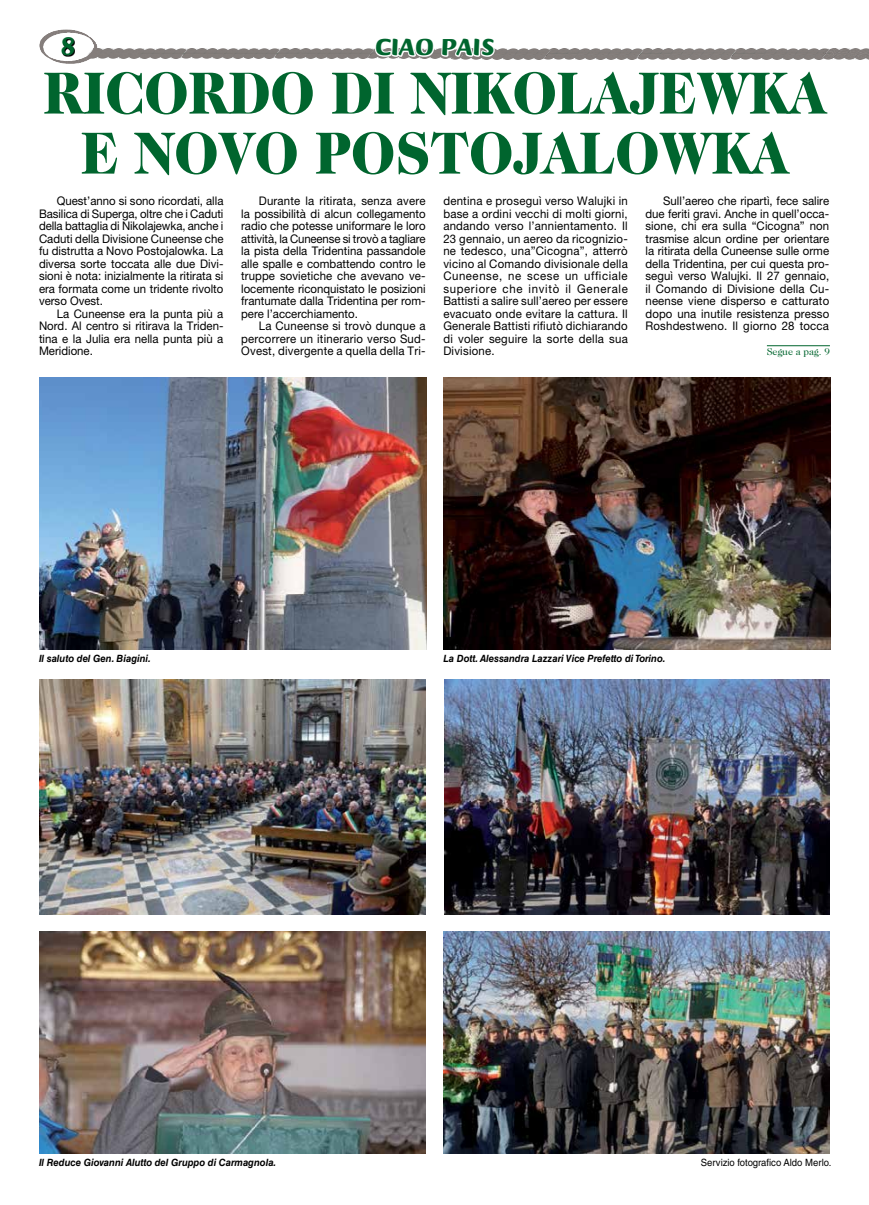
<style>
.page{position:relative;width:869px;height:1205px;background:#fff}
.page>*{position:absolute;margin:0;border:0;box-sizing:border-box;transform-origin:0 0}
.t1{font:900 60px/60px "Caslon 224 Std";color:#00652e;text-align:center;scale:.9 1}
.t2{font:700 27.5px "Briem Script Std";color:#00652e}
.t3{font:900 25px "Briem Script Std";color:#00652e}
.t4{font:11.88px/12.5px "Helvetica Neue LT Std";letter-spacing:.005em;color:#000;text-align:justify;scale:.96 1}
.t5{font:italic 700 10px "Helvetica LT Std";color:#000;scale:.95 1}
.t6{font:10px "Helvetica LT Std";color:#000;scale:.95 1}
.t7{font:10px "Caslon Two Twenty Four";color:#00652e}
</style>
<div class="page">
<img style="left:736px;top:49px;width:86px;height:10px">
<img style="left:643px;top:49px;width:93px;height:10px">
<img style="left:550px;top:49px;width:93px;height:10px">
<img style="left:496px;top:49px;width:54px;height:10px">
<img style="left:281px;top:49px;width:92px;height:10px">
<img style="left:187px;top:49px;width:94px;height:10px">
<img style="left:97px;top:49px;width:90px;height:10px">
<img style="left:822px;top:49px;width:46px;height:10px">
<svg style="left:39px;top:30px;width:58px;height:34px"></svg>
<img style="left:443px;top:932px;width:386px;height:221px">
<img style="left:39px;top:680px;width:386px;height:234px">
<img style="left:443px;top:377px;width:387px;height:272px">
<img style="left:39px;top:932px;width:386px;height:221px">
<img style="left:444px;top:680px;width:384px;height:234px">
<img style="left:39px;top:377px;width:387px;height:272px">
<hr style="left:766px;top:345px;width:63px;height:1px;background:#00652e">
<svg style="left:373px;top:48px;width:123px;height:11px"></svg>
<h2 class="t2" style="left:60px;top:31px;width:17px">8</h2>
<h1 class="t1" style="left:43px;top:63px;width:870px">RICORDO DI NIKOLAJEWKA<br>E NOVO POSTOJALOWKA</h1>
<p class="t4" style="left:39px;top:194px;width:194px;text-indent:18px">Quest’anno si sono ricordati, alla Basilica di Superga, oltre che i Caduti della battaglia di Nikolajewka, anche i Caduti della Divisione Cuneense che fu distrutta a Novo Postojalowka. La diversa sorte toccata alle due Divi&shy;sioni è nota: inizialmente la ritirata si era formata come un tridente rivolto verso Ovest.</p>
<p class="t4" style="left:39px;top:307px;width:193px;text-indent:18px">La Cuneense era la punta più a Nord. Al centro si ritirava la Triden&shy;tina e la Julia era nella punta più a Meridione.</p>
<h3 class="t3" style="left:375px;top:33px;width:121px">CIAO PAIS</h3>
<p class="t4" style="left:443px;top:194px;width:193px">dentina e proseguì verso Walujki in base a ordini vecchi di molti giorni, andando verso l’annientamento. Il 23 gennaio, un aereo da ricognizio&shy;ne tedesco, una”Cicogna”, atterrò vicino al Comando divisionale della Cuneense, ne scese un ufficiale superiore che invitò il Generale Battisti a salire sull’aereo per essere evacuato onde evitare la cattura. Il Generale Battisti rifiutò dichiarando di voler seguire la sorte della sua Divisione.</p>
<p class="t4" style="left:645px;top:194px;width:193px;text-indent:18px">Sull’aereo che ripartì, fece salire due feriti gravi. Anche in quell’occa&shy;sione, chi era sulla “Cicogna” non trasmise alcun ordine per orientare la ritirata della Cuneense sulle orme della Tridentina, per cui questa pro&shy;seguì verso Walujki. Il 27 gennaio, il Comando di Divisione della Cu&shy;neense viene disperso e catturato dopo una inutile resistenza presso Roshdestweno. Il giorno 28 tocca</p>
<p class="t4" style="left:241px;top:194px;width:193px;text-indent:18px">Durante la ritirata, senza avere la possibilità di alcun collegamento radio che potesse uniformare le loro attività, la Cuneense si trovò a tagliare la pista della Tridentina passandole alle spalle e combattendo contro le truppe sovietiche che avevano ve&shy;locemente riconquistato le posizioni frantumate dalla Tridentina per rom&shy;pere l’accerchiamento.</p>
<p class="t4" style="left:241px;top:319px;width:193px;text-indent:18px">La Cuneense si trovò dunque a percorrere un itinerario verso Sud-Ovest, divergente a quella della Tri-</p>
<p class="t7" style="left:766px;top:346px;width:64px">Segue a pag. 9</p>
<p class="t5" style="left:39px;top:652px;width:119px">Il saluto del Gen. Biagini.</p>
<p class="t5" style="left:443px;top:652px;width:235px">La Dott. Alessandra Lazzari Vice Prefetto di Torino.</p>
<p class="t5" style="left:39px;top:1156px;width:251px">Il Reduce Giovanni Alutto del Gruppo di Carmagnola.</p>
<p class="t6" style="left:700px;top:1156px;width:139px">Servizio fotografico Aldo Merlo.</p>
</div>
